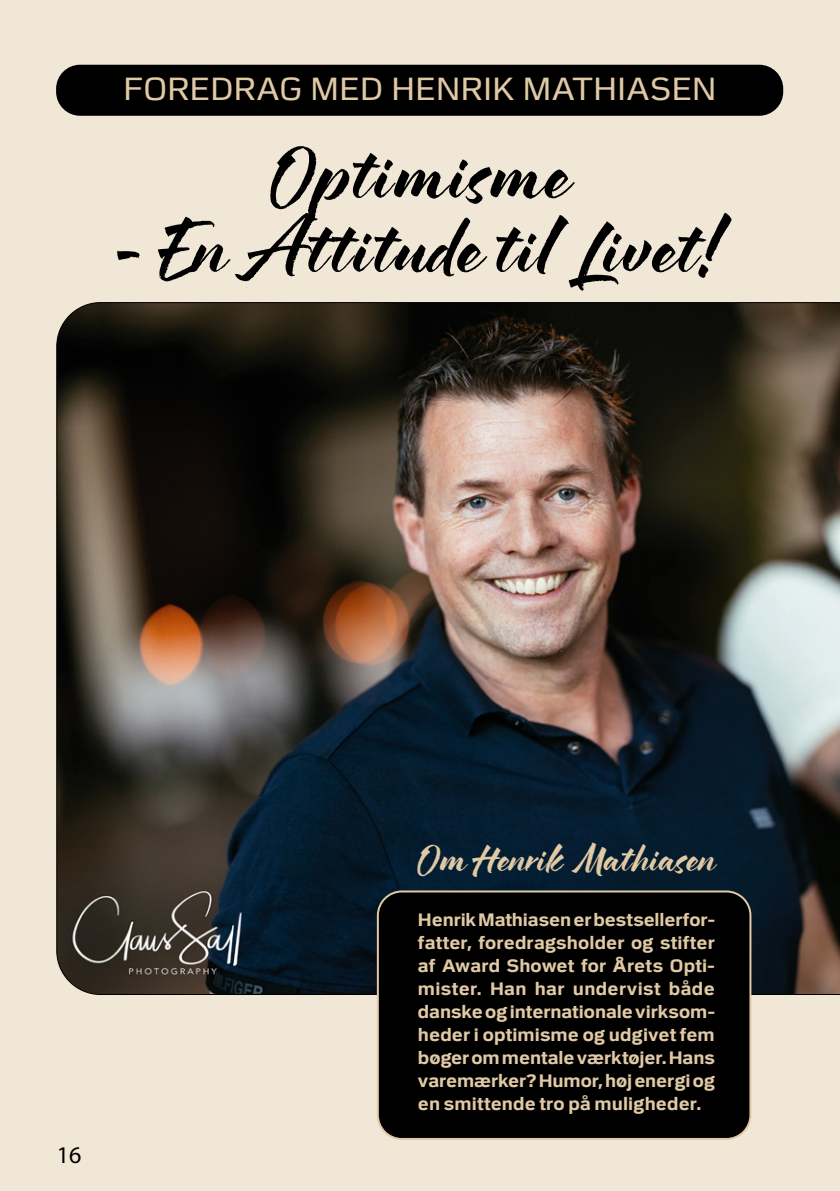
<style>
.page{position:relative;width:840px;height:1191px;background:#fff}
.page>*{position:absolute;margin:0;border:0;box-sizing:border-box;transform-origin:0 0}
.t1{font:60px "Hello Bloomie Script";letter-spacing:.035em;color:#000}
.t2{font:32px "Politi";letter-spacing:.015em;color:#e0c9a5}
.t3{font:30px "Hello Bloomie Script";letter-spacing:-.005em;color:#e0c9a5}
.t4{font:24px "Myriad Pro";color:#000}
.t5{font:700 18px/23px "Politi";color:#e0c9a5;text-align:justify}
</style>
<div class="page">
<div style="left:0;top:0;width:839px;height:1191px;background:#f1e7d7"></div>
<img style="left:56px;top:302px;width:783px;height:693px">
<div style="left:376px;top:890px;width:375px;height:250px;background:#000"></div>
<div style="left:56px;top:65px;width:726px;height:51px;background:#000;border-radius:24px"></div>
<h2 class="t2" style="left:123px;top:72px;width:594px">FOREDRAG MED HENRIK MATHIASEN</h2>
<h1 class="t1" style="left:271px;top:141px;width:299px">Optimisme</h1>
<h1 class="t1" style="left:109px;top:215px;width:626px">- En Attitude til Livet!</h1>
<h3 class="t4" style="left:57px;top:1140px;width:26px">16</h3>
<h3 class="t3" style="left:418px;top:842px;width:298px">Om Henrik Mathiasen</h3>
<p class="t5" style="left:418px;top:908px;width:298px">Henrik Mathiasen er bestsellerfor&shy;fatter, foredragsholder og stifter af Award Showet for Årets Opti&shy;mister. Han har undervist både danske og internationale virksom&shy;heder i optimisme og udgivet fem bøger om mentale værktøjer. Hans varemærker? Humor, høj energi og en smittende tro på muligheder.</p>
</div>
